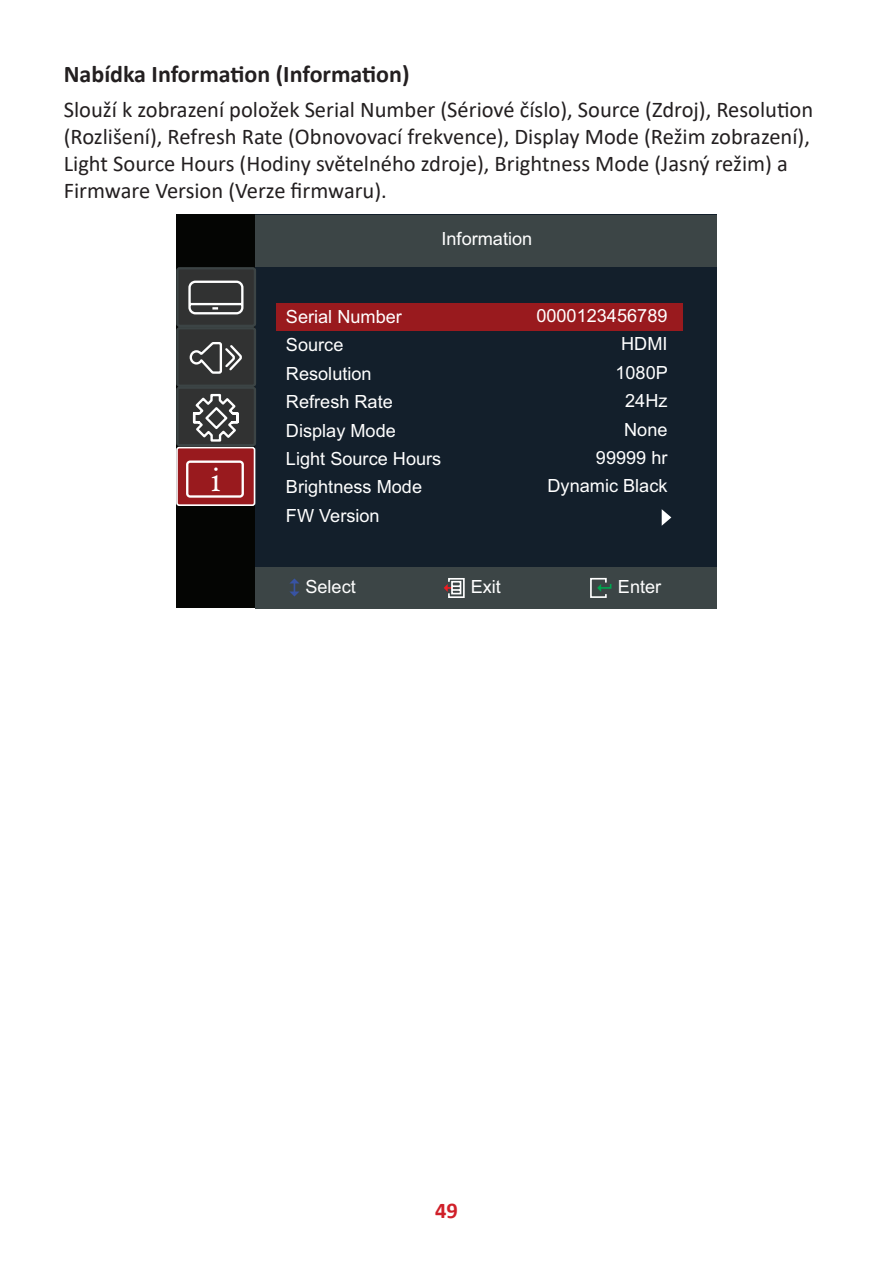
<style>
.page{position:relative;width:893px;height:1263px;background:#fff}
.page>*{position:absolute;margin:0;border:0;box-sizing:border-box;transform-origin:0 0}
.t1{font:33px "Calisto";color:#fff}
.t2{font:700 24px "Calibri";color:#231f20}
.t3{font:22.5px/27px "Calibri";color:#231f20}
.t4{font:700 22.5px "Calibri";color:#d02029}
.t5{font:18.15px/28.3px "Arial";color:#fff}
</style>
<div class="page">
<div style="left:176px;top:215px;width:541px;height:393px;background:#040503"></div>
<div style="left:255px;top:215px;width:462px;height:393px;background:#131f2b"></div>
<div style="left:255px;top:215px;width:462px;height:51px;background:#3c4546"></div>
<div style="left:255px;top:567px;width:462px;height:41px;background:#3c4546"></div>
<div style="left:276px;top:303px;width:407px;height:28px;background:#991a1e"></div>
<div style="left:177px;top:448px;width:78px;height:57px;background:#991a1e;border-radius:2px"></div>
<div style="left:176px;top:447px;width:79px;height:59px;border:2px solid #fff;border-radius:2px"></div>
<div style="left:177px;top:388px;width:78px;height:57px;background:#313232;border-radius:2px"></div>
<div style="left:176px;top:386px;width:80px;height:60px;border:2px solid #3c4445;border-radius:2px"></div>
<div style="left:177px;top:328px;width:78px;height:58px;background:#313232;border-radius:2px"></div>
<div style="left:176px;top:327px;width:80px;height:60px;border:2px solid #3c4445;border-radius:2px"></div>
<div style="left:177px;top:268px;width:78px;height:58px;background:#313232;border-radius:2px"></div>
<div style="left:176px;top:267px;width:80px;height:60px;border:2px solid #3c4445;border-radius:2px"></div>
<svg style="left:188px;top:280px;width:56px;height:35px"></svg>
<svg style="left:185px;top:342px;width:60px;height:156px"></svg>
<svg style="left:662px;top:509px;width:9px;height:17px"></svg>
<svg style="left:289px;top:578px;width:10px;height:18px"></svg>
<svg style="left:590px;top:577px;width:22px;height:21px"></svg>
<svg style="left:444px;top:578px;width:21px;height:20px"></svg>
<p class="t2" style="left:64px;top:57px;width:347px">Nabídka Information (Information)</p>
<p class="t3" style="left:64px;top:96px;width:751px">Slouží k zobrazení položek Serial Number (Sériové číslo), Source (Zdroj), Resolution (Rozlišení), Refresh Rate (Obnovovací frekvence), Display Mode (Režim zobrazení), Light Source Hours (Hodiny světelného zdroje), Brightness Mode (Jasný režim) a Firmware Version (Verze firmwaru).</p>
<h1 class="t1" style="left:211px;top:460px;width:11px">i</h1>
<p class="t5" style="left:441px;top:225px;width:92px">Information</p>
<p class="t5" style="left:286px;top:302px;width:157px">Serial Number<br>Source<br>Resolution<br>Refresh Rate<br>Display Mode<br>Light Source Hours<br>Brightness Mode<br>FW Version</p>
<p class="t5" style="left:536px;top:301px;width:133px;text-align:right">0000123456789<br>HDMI<br>1080P<br>24Hz<br>None<br>99999 hr<br>Dynamic Black</p>
<p class="t5" style="left:305px;top:572px;width:52px">Select</p>
<p class="t5" style="left:471px;top:572px;width:32px">Exit</p>
<p class="t5" style="left:618px;top:572px;width:45px">Enter</p>
<p class="t4" style="left:435px;top:1194px;width:24px">49</p>
</div>
